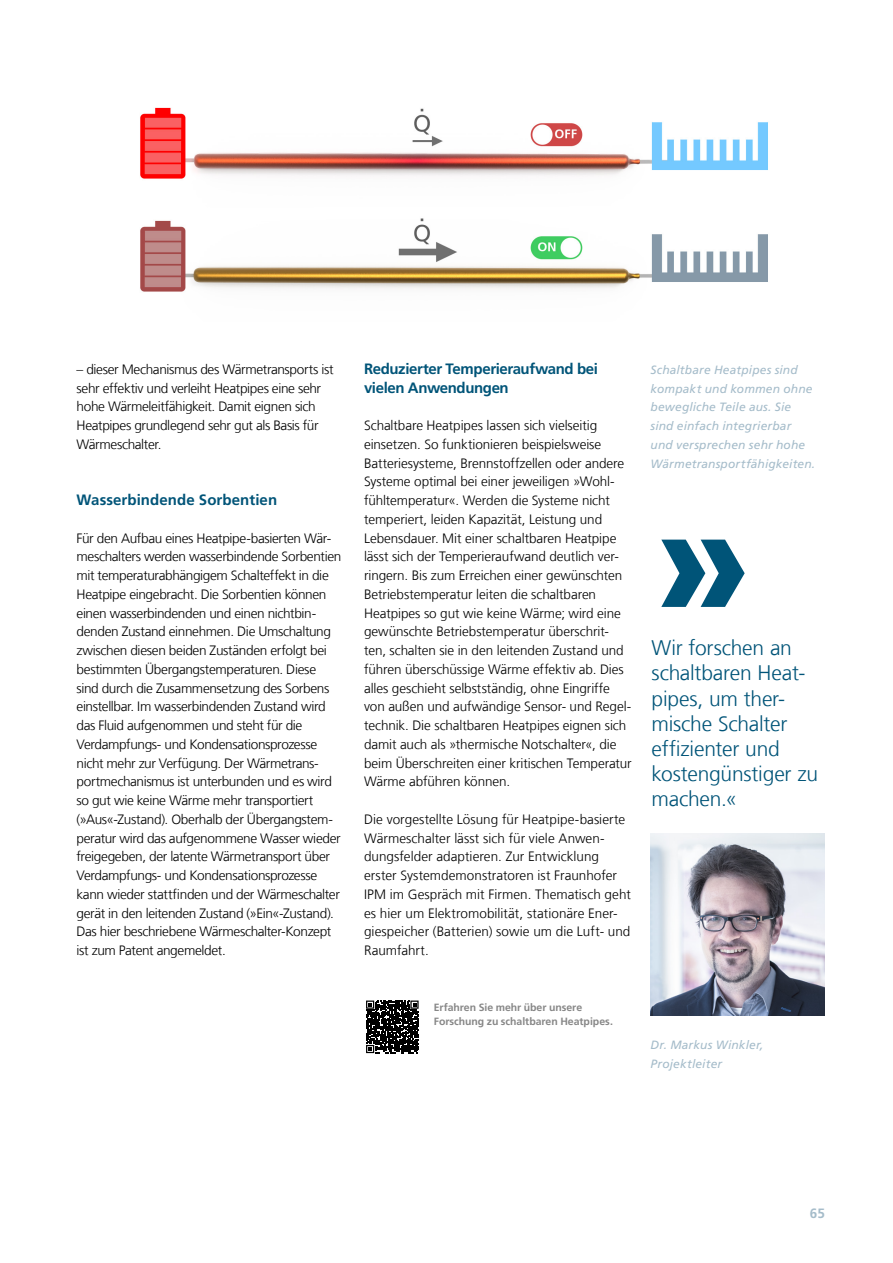
<style>
.page{position:relative;width:893px;height:1263px;background:#fff}
.page>*{position:absolute;margin:0;border:0;box-sizing:border-box;transform-origin:0 0}
.t1{font:900 165px "Frutiger LT Com";color:#005478}
.t2{font:300 21px/25.2px "Frutiger LT Com";letter-spacing:-.01em;color:#005478}
.t3{font:700 15px/18.8px "Frutiger LT Com";letter-spacing:-.025em;color:#005478}
.t4{font:700 15px "Frutiger LT Com";letter-spacing:.005em;color:#005478}
.t5{font:300 13.5px/18.8px "Frutiger LT Com";letter-spacing:-.015em;color:#000}
.t6{font:300 13.5px/18.8px "Frutiger LT Com";letter-spacing:.005em;color:#000}
.t7{font:700 13.5px "Frutiger LT Com";color:#a5bcca}
.t8{font:italic 12px/18.8px "Frutiger LT Com";letter-spacing:.015em;color:#a5bcca}
.t9{font:700 10.5px/13.5px "Frutiger LT Com";color:#878787}
</style>
<div class="page">
<img style="left:140px;top:107px;width:628px;height:185px">
<img style="left:651px;top:833px;width:174px;height:182px">
<svg style="left:366px;top:1053px;width:52px;height:1px"></svg>
<svg style="left:366px;top:1000px;width:53px;height:53px"></svg>
<p class="t5" style="left:77px;top:360px;width:259px">– dieser Mechanismus des Wärmetransports ist sehr effektiv und verleiht Heatpipes eine sehr hohe Wärmeleitfähigkeit. Damit eignen sich Heatpipes grundlegend sehr gut als Basis für Wärmeschalter.</p>
<p class="t4" style="left:77px;top:491px;width:202px">Wasserbindende Sorbentien</p>
<p class="t5" style="left:77px;top:529px;width:266px">Für den Aufbau eines Heatpipe-basierten Wär&shy;meschalters werden wasserbindende Sorbentien mit temperaturabhängigem Schalteffekt in die Heatpipe eingebracht. Die Sorbentien können einen wasserbindenden und einen nichtbin&shy;denden Zustand einnehmen. Die Umschaltung zwischen diesen beiden Zuständen erfolgt bei bestimmten Übergangstemperaturen. Diese sind durch die Zusammensetzung des Sorbens einstellbar. Im wasserbindenden Zustand wird das Fluid aufgenommen und steht für die Verdampfungs- und Kondensationsprozesse nicht mehr zur Verfügung. Der Wärmetrans&shy;portmechanismus ist unterbunden und es wird so gut wie keine Wärme mehr transportiert (»Aus«-Zustand). Oberhalb der Übergangstem&shy;peratur wird das aufgenommene Wasser wieder freigegeben, der latente Wärmetransport über Verdampfungs- und Kondensationsprozesse kann wieder stattfinden und der Wärmeschalter gerät in den leitenden Zustand (»Ein«-Zustand).<br>Das hier beschriebene Wärmeschalter-Konzept ist zum Patent angemeldet.</p>
<p class="t3" style="left:364px;top:359px;width:236px">Reduzierter Temperieraufwand bei vielen Anwendungen</p>
<p class="t5" style="left:364px;top:416px;width:269px">Schaltbare Heatpipes lassen sich vielseitig einsetzen. So funktionieren beispielsweise Batteriesysteme, Brennstoffzellen oder andere Systeme optimal bei einer jeweiligen »Wohl&shy;fühltemperatur«. Werden die Systeme nicht temperiert, leiden Kapazität, Leistung und Lebensdauer. Mit einer schaltbaren Heatpipe lässt sich der Temperieraufwand deutlich ver&shy;ringern. Bis zum Erreichen einer gewünschten Betriebstemperatur leiten die schaltbaren Heatpipes so gut wie keine Wärme; wird eine gewünschte Betriebstemperatur überschrit&shy;ten, schalten sie in den leitenden Zustand und führen überschüssige Wärme effektiv ab. Dies alles geschieht selbstständig, ohne Eingriffe von außen und aufwändige Sensor- und Regel&shy;technik. Die schaltbaren Heatpipes eignen sich damit auch als »thermische Notschalter«, die beim Überschreiten einer kritischen Temperatur Wärme abführen können.</p>
<p class="t6" style="left:364px;top:810px;width:268px">Die vorgestellte Lösung für Heatpipe-basierte Wärmeschalter lässt sich für viele Anwen&shy;dungsfelder adaptieren. Zur Entwicklung erster Systemdemonstratoren ist Fraunhofer IPM im Gespräch mit Firmen. Thematisch geht es hier um Elektromobilität, stationäre Ener&shy;giespeicher (Batterien) sowie um die Luft- und Raumfahrt.</p>
<p class="t8" style="left:651px;top:360px;width:166px">Schaltbare Heatpipes sind kompakt und kommen ohne bewegliche Teile aus. Sie sind einfach integrierbar und versprechen sehr hohe<br>Wärmetransportfähigkeiten.</p>
<h1 class="t1" style="left:652px;top:461px;width:102px">»</h1>
<h2 class="t2" style="left:652px;top:635px;width:168px">Wir forschen an schaltbaren Heat&shy;pipes, um ther&shy;mische Schalter effizienter und kostengünstiger zu machen.«</h2>
<p class="t9" style="left:434px;top:1001px;width:181px">Erfahren Sie mehr über unsere<br>Forschung zu schaltbaren Heatpipes.</p>
<p class="t8" style="left:651px;top:1035px;width:114px">Dr. Markus Winkler,<br>Projektleiter</p>
<p class="t7" style="left:810px;top:1205px;width:17px">65</p>
</div>
